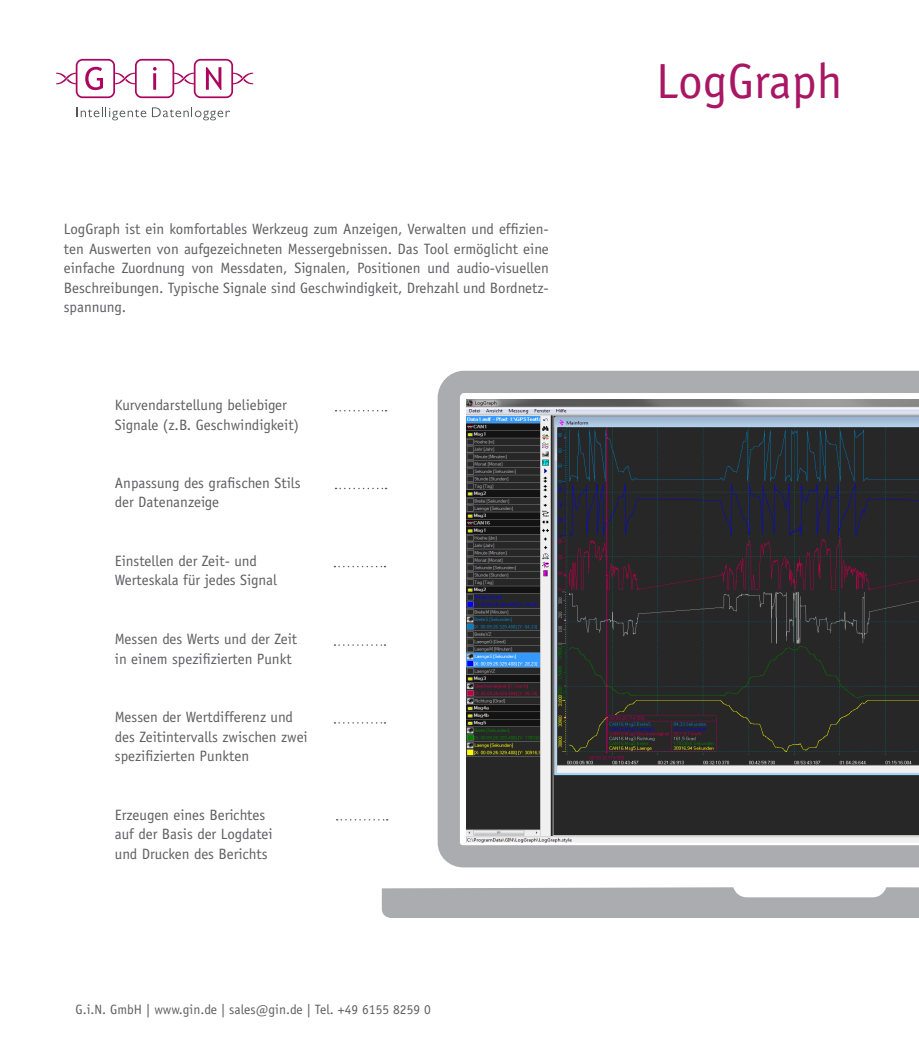
<style>
.page{position:relative;width:919px;height:1046px;background:#fff}
.page>*{position:absolute;margin:0;border:0;box-sizing:border-box;transform-origin:0 0}
.Head_Magenta___20pt{font:49.5px "Officina Sans Std";color:#a91664}
.Fließtext_Magenta{font:15px/19.5px "Officina Sans Std";color:#5f5f62}
.Fließtext_Grau___10p{font:15px/19.5px "Officina Sans Std";color:#5f5f62;text-align:justify}
.t1{font:13.5px "Officina Sans Std";color:#5f5f62}
</style>
<div class="page">
<svg style="left:382px;top:371px;width:536px;height:547px;fill:#abacb0"></svg>
<svg style="left:56px;top:59px;width:197px;height:39px"></svg>
<svg style="left:77px;top:107px;width:69px;height:13px"></svg>
<svg style="left:152px;top:107px;width:78px;height:13px"></svg>
<div style="left:22px;top:329px;width:373px;height:551px;background:#fff"></div>
<img style="left:466px;top:399px;width:452px;height:443px">
<svg style="left:335px;top:410px;width:51px;height:1px"></svg>
<svg style="left:335px;top:488px;width:51px;height:1px"></svg>
<svg style="left:334px;top:566px;width:51px;height:1px"></svg>
<svg style="left:334px;top:644px;width:51px;height:2px"></svg>
<svg style="left:334px;top:722px;width:51px;height:2px"></svg>
<svg style="left:336px;top:819px;width:51px;height:2px"></svg>
<p class="Fließtext_Grau___10p" style="left:64px;top:219px;width:486px">LogGraph ist ein komfortables Werkzeug zum Anzeigen, Verwalten und effizien&shy;ten Auswerten von aufgezeichneten Messergebnissen. Das Tool ermöglicht eine einfache Zuordnung von Messdaten, Signalen, Positionen und audio-visuellen Beschreibungen. Typische Signale sind Geschwindigkeit, Drehzahl und Bordnetz&shy;spannung.</p>
<p class="Fließtext_Magenta" style="left:115px;top:395px;width:186px">Kurvendarstellung beliebiger<br>Signale (z.B. Geschwindigkeit)</p>
<p class="Fließtext_Magenta" style="left:115px;top:473px;width:187px">Anpassung des grafischen Stils der Datenanzeige</p>
<p class="Fließtext_Magenta" style="left:115px;top:551px;width:163px">Einstellen der Zeit- und<br>Werteskala für jedes Signal</p>
<p class="Fließtext_Magenta" style="left:115px;top:629px;width:184px">Messen des Werts und der Zeit in einem spezifizierten Punkt</p>
<p class="Fließtext_Magenta" style="left:115px;top:708px;width:194px">Messen der Wertdifferenz und des Zeitintervalls zwischen zwei spezifizierten Punkten</p>
<p class="Fließtext_Magenta" style="left:115px;top:805px;width:159px">Erzeugen eines Berichtes auf der Basis der Logdatei und Drucken des Berichts</p>
<p class="t1" style="left:75px;top:1002px;width:357px">G.i.N. GmbH | www.gin.de | sales@gin.de | Tel. +49 6155 8259 0</p>
<p class="Head_Magenta___20pt" style="left:656px;top:52px;width:188px">LogGraph</p>
</div>
